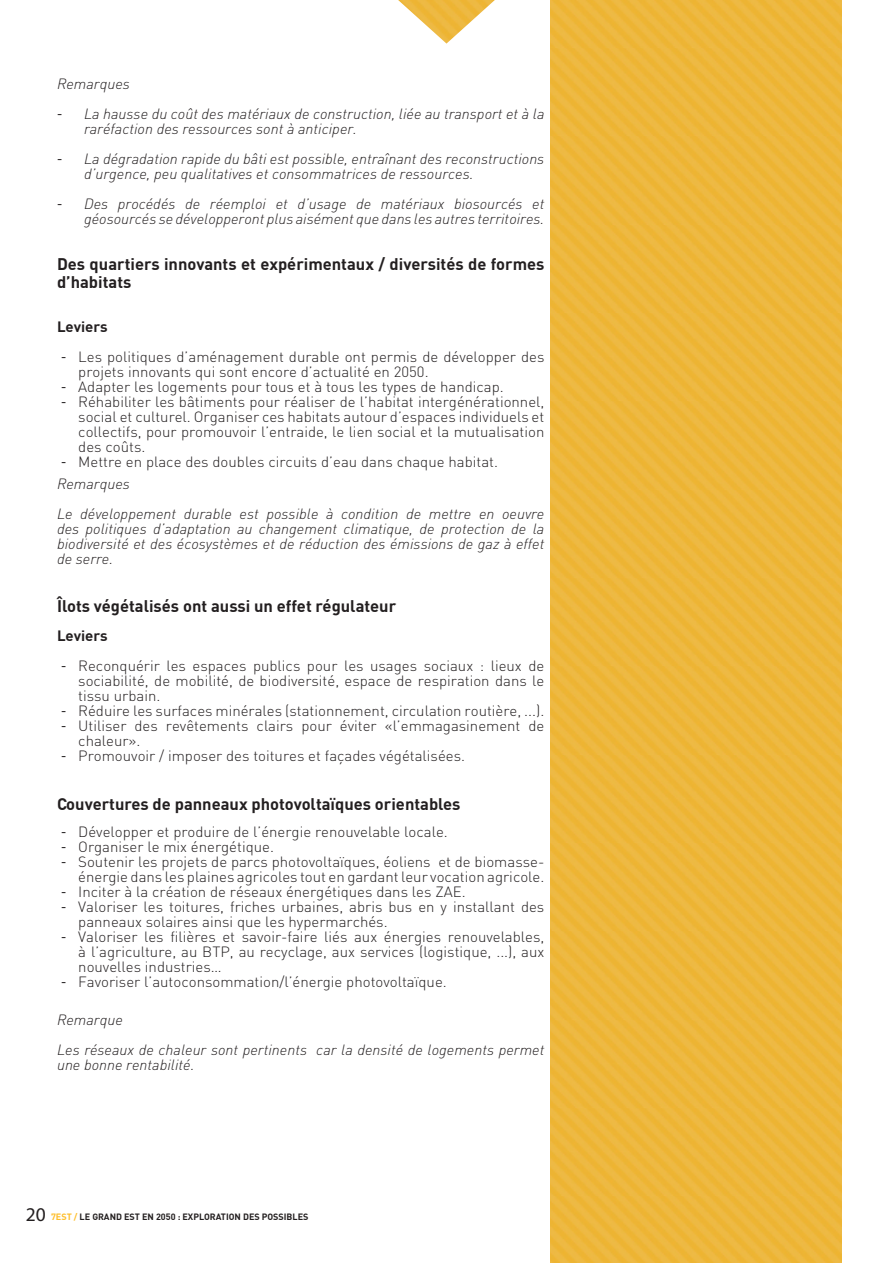
<style>
.page{position:relative;width:893px;height:1263px;background:#fff}
.page>*{position:absolute;margin:0;border:0;box-sizing:border-box;transform-origin:0 0}
.t1{font:700 16.5px/18px "DIN";color:#231f20}
.t2{font:300 14.7px/15px "DIN";color:#231f20}
.t3{font:italic 300 14.7px/15px "DIN";color:#231f20}
.t4{font:700 14.7px "DIN";color:#231f20}
.t5{font:700 9px "DIN";color:#231f20}
.s1{font-family:"Lato";font-weight:400;font-style:normal}
.s2{font-family:"Lato";font-weight:400}
.s3{font-style:italic}
.s4{font-family:"Myriad Pro";font-weight:400;font-size:19.5px}
.s5{color:#febe2a}
</style>
<div class="page">
<svg style="left:398px;top:0;width:97px;height:44px"></svg>
<img style="left:550px;top:0;width:292px;height:1263px">
<p class="t3" style="left:57px;top:76px;width:74px">Remarques</p>
<p class="t3" style="left:84px;top:106px;width:462px;text-indent:-27px"><span class="s1">-</span> La hausse du coût des matériaux de construction, liée au transport et à la raréfaction des ressources sont à anticiper.</p>
<p class="t3" style="left:84px;top:151px;width:462px;text-indent:-27px"><span class="s1">-</span> La dégradation rapide du bâti est possible, entraînant des reconstructions d’urgence, peu qualitatives et consommatrices de ressources.</p>
<p class="t3" style="left:57px;top:196px;width:489px;text-align:right"><span class="s1">-</span> Des procédés de réemploi et d’usage de matériaux biosourcés et géosourcés se développeront plus aisément que dans les autres territoires.</p>
<p class="t1" style="left:57px;top:254px;width:489px">Des quartiers innovants et expérimentaux / diversités de formes d’habitats</p>
<p class="t4" style="left:57px;top:317px;width:52px">Leviers</p>
<p class="t2" style="left:78px;top:349px;width:468px;text-indent:-17px"><span class="s2">-</span> Les politiques d’aménagement durable ont permis de développer des projets innovants qui sont encore d’actualité en 2050.</p>
<p class="t2" style="left:61px;top:379px;width:444px"><span class="s2">-</span> Adapter les logements pour tous et à tous les types de handicap.</p>
<p class="t2" style="left:78px;top:394px;width:468px;text-align:justify;text-indent:-17px"><span class="s2">-</span> Réhabiliter les bâtiments pour réaliser de l’habitat intergénérationnel, social et culturel. Organiser ces habitats autour d’espaces individuels et collectifs, pour promouvoir l’entraide, le lien social et la mutualisation des coûts.</p>
<p class="t2" style="left:57px;top:450px;width:443px;line-height:22.6px"><span class="s2">-</span> Mettre en place des doubles circuits d’eau dans chaque habitat.<br><span class="s3">Remarques</span></p>
<p class="t3" style="left:57px;top:506px;width:489px;text-align:justify">Le développement durable est possible à condition de mettre en oeuvre des politiques d’adaptation au changement climatique, de protection de la biodiversité et des écosystèmes et de réduction des émissions de gaz à effet de serre.</p>
<p class="t1" style="left:57px;top:596px;width:341px">Îlots végétalisés ont aussi un effet régulateur</p>
<p class="t4" style="left:57px;top:626px;width:52px">Leviers</p>
<p class="t2" style="left:78px;top:658px;width:468px;text-align:justify;text-indent:-17px"><span class="s2">-</span> Reconquérir les espaces publics pour les usages sociaux : lieux de sociabilité, de mobilité, de biodiversité, espace de respiration dans le tissu urbain.</p>
<p class="t2" style="left:61px;top:703px;width:485px"><span class="s2">-</span> Réduire les surfaces minérales (stationnement, circulation routière, ...).</p>
<p class="t2" style="left:78px;top:718px;width:468px;text-indent:-17px"><span class="s2">-</span> Utiliser des revêtements clairs pour éviter «l’emmagasinement de chaleur».</p>
<p class="t2" style="left:61px;top:748px;width:405px"><span class="s2">-</span> Promouvoir / imposer des toitures et façades végétalisées.</p>
<p class="t1" style="left:57px;top:794px;width:405px">Couvertures de panneaux photovoltaïques orientables</p>
<p class="t2" style="left:61px;top:824px;width:388px"><span class="s2">-</span> Développer et produire de l’énergie renouvelable locale.</p>
<p class="t2" style="left:61px;top:839px;width:214px"><span class="s2">-</span> Organiser le mix énergétique.</p>
<p class="t2" style="left:61px;top:854px;width:485px;text-align:right"><span class="s2">-</span> Soutenir les projets de parcs photovoltaïques, éoliens et de biomasse&shy;énergie dans les plaines agricoles tout en gardant leur vocation agricole.</p>
<p class="t2" style="left:61px;top:884px;width:406px"><span class="s2">-</span> Inciter à la création de réseaux énergétiques dans les ZAE.</p>
<p class="t2" style="left:78px;top:899px;width:468px;text-indent:-17px"><span class="s2">-</span> Valoriser les toitures, friches urbaines, abris bus en y installant des panneaux solaires ainsi que les hypermarchés.</p>
<p class="t2" style="left:78px;top:929px;width:468px;text-align:justify;text-indent:-17px"><span class="s2">-</span> Valoriser les filières et savoir-faire liés aux énergies renouvelables, à l’agriculture, au BTP, au recyclage, aux services (logistique, ...), aux nouvelles industries…</p>
<p class="t2" style="left:61px;top:974px;width:387px"><span class="s2">-</span> Favoriser l’autoconsommation/l’énergie photovoltaïque.</p>
<p class="t3" style="left:57px;top:1005px;width:489px;line-height:30px">Remarque<br>Les réseaux de chaleur sont pertinents car la densité de logements permet</p>
<p class="t3" style="left:57px;top:1057px;width:139px">une bonne rentabilité.</p>
<p class="t5" style="left:26px;top:1211px;width:284px"><span class="s4">20</span> <span class="s5">7EST /</span> LE GRAND EST EN 2050 : EXPLORATION DES POSSIBLES</p>
</div>
